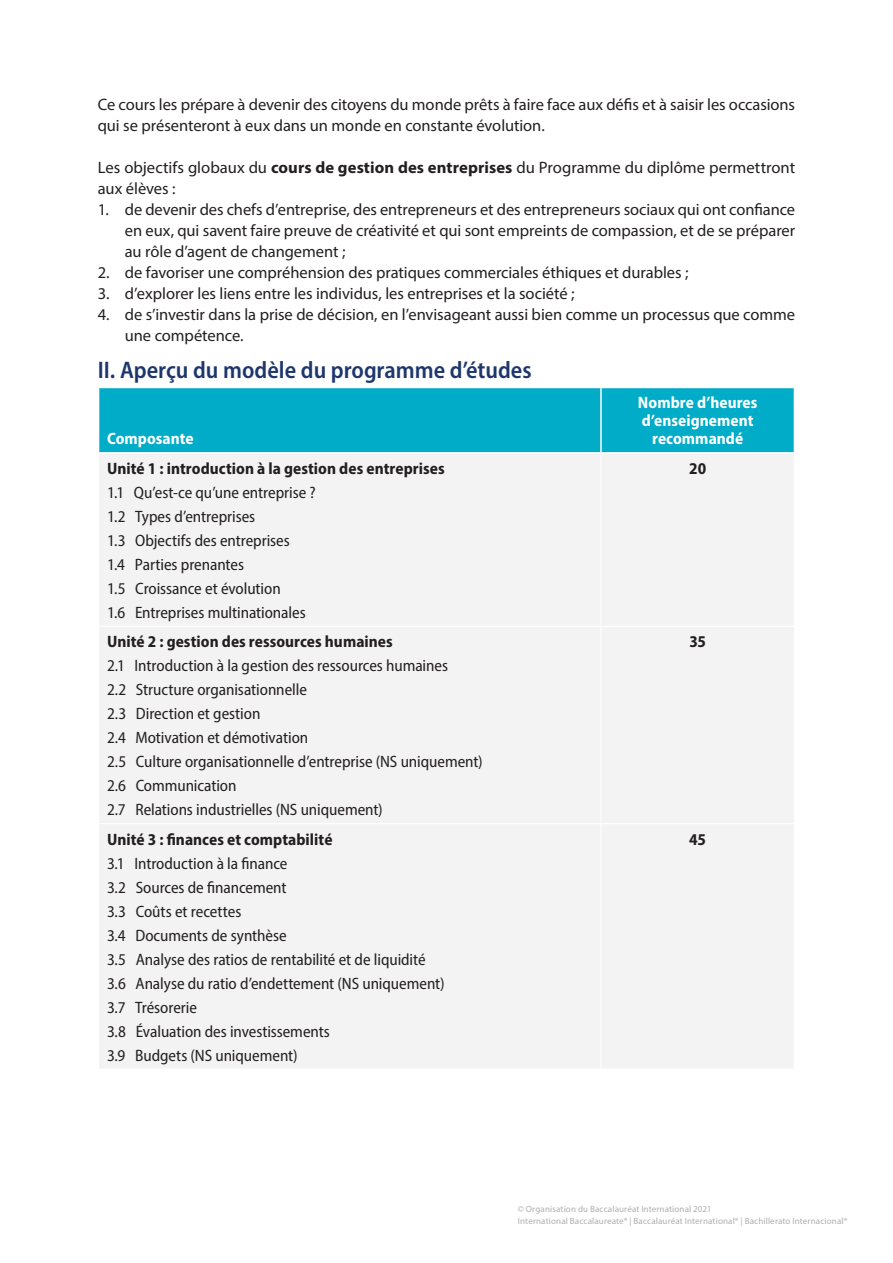
<style>
.page{position:relative;width:893px;height:1263px;background:#fff}
.page>*{position:absolute;margin:0;border:0;box-sizing:border-box;transform-origin:0 0}
.section_heading{font:600 semi-condensed 24px "Myriad Pro";color:#1d366c}
.body--before_list{font:16.5px/21px "Myriad Pro";letter-spacing:-.005em;color:#231f20}
.table_body_text{font:semi-condensed 16.5px "Myriad Pro";letter-spacing:-.005em;color:#231f20}
.table_body_text-2{font:700 semi-condensed 16.5px "Myriad Pro";letter-spacing:.005em;color:#231f20}
.table_head{font:700 semi-condensed 16.5px/18px "Myriad Pro";letter-spacing:.005em;color:#fff;text-align:center}
.table_data{font:700 semi-condensed 16.5px "Myriad Pro";color:#231f20}
.t1{font:9px/12px "Myriad Pro";letter-spacing:.015em;color:#abaeb0}
.s1{font-weight:700}
</style>
<div class="page">
<div style="left:99px;top:388px;width:695px;height:64px;background:#00acc8"></div>
<div style="left:99px;top:454px;width:695px;height:614px;background:#f3f3f3"></div>
<hr style="left:600px;top:388px;width:2px;height:64px;background:#fff">
<hr style="left:600px;top:454px;width:2px;height:172px;background:#fff">
<hr style="left:600px;top:627px;width:2px;height:196px;background:#fff">
<hr style="left:600px;top:824px;width:2px;height:244px;background:#fff">
<hr style="left:98px;top:626px;width:503px;height:1px;background:#fff">
<hr style="left:601px;top:626px;width:194px;height:1px;background:#fff">
<hr style="left:98px;top:823px;width:503px;height:1px;background:#fff">
<hr style="left:601px;top:823px;width:194px;height:1px;background:#fff">
<p class="body--before_list" style="left:98px;top:94px;width:699px">Ce cours les prépare à devenir des citoyens du monde prêts à faire face aux défis et à saisir les occasions qui se présenteront à eux dans un monde en constante évolution.</p>
<p class="body--before_list" style="left:98px;top:157px;width:699px">Les objectifs globaux du <span class="s1">cours de gestion des entreprises</span> du Programme du diplôme permettront aux élèves :</p>
<p class="body--before_list" style="left:125px;top:199px;width:672px;text-align:justify;text-indent:-27px">1. de devenir des chefs d’entreprise, des entrepreneurs et des entrepreneurs sociaux qui ont confiance en eux, qui savent faire preuve de créativité et qui sont empreints de compassion, et de se préparer au rôle d’agent de changement ;</p>
<p class="body--before_list" style="left:98px;top:262px;width:592px">2. de favoriser une compréhension des pratiques commerciales éthiques et durables ;</p>
<p class="body--before_list" style="left:98px;top:283px;width:478px">3. d’explorer les liens entre les individus, les entreprises et la société ;</p>
<p class="body--before_list" style="left:125px;top:304px;width:672px;text-indent:-27px">4. de s’investir dans la prise de décision, en l’envisageant aussi bien comme un processus que comme une compétence.</p>
<p class="section_heading" style="left:98px;top:355px;width:435px">II. Aperçu du modèle du programme d’études</p>
<p class="table_head" style="left:107px;top:429px;width:88px">Composante</p>
<p class="table_body_text-2" style="left:107px;top:458px;width:339px">Unité 1 : introduction à la gestion des entreprises</p>
<p class="table_body_text" style="left:107px;top:482px;width:210px">1.1 Qu’est-ce qu’une entreprise ?</p>
<p class="table_body_text" style="left:107px;top:506px;width:150px">1.2 Types d’entreprises</p>
<p class="table_body_text" style="left:107px;top:530px;width:184px">1.3 Objectifs des entreprises</p>
<p class="table_body_text" style="left:107px;top:554px;width:138px">1.4 Parties prenantes</p>
<p class="table_body_text" style="left:107px;top:578px;width:175px">1.5 Croissance et évolution</p>
<p class="table_body_text" style="left:107px;top:602px;width:200px">1.6 Entreprises multinationales</p>
<p class="table_body_text-2" style="left:107px;top:631px;width:287px">Unité 2 : gestion des ressources humaines</p>
<p class="table_body_text" style="left:107px;top:656px;width:343px">2.1 Introduction à la gestion des ressources humaines</p>
<p class="table_body_text" style="left:107px;top:680px;width:201px">2.2 Structure organisationnelle</p>
<p class="table_body_text" style="left:107px;top:704px;width:155px">2.3 Direction et gestion</p>
<p class="table_body_text" style="left:107px;top:728px;width:203px">2.4 Motivation et démotivation</p>
<p class="table_body_text" style="left:107px;top:752px;width:377px">2.5 Culture organisationnelle d’entreprise (NS uniquement)</p>
<p class="table_body_text" style="left:107px;top:776px;width:131px">2.6 Communication</p>
<p class="table_body_text" style="left:107px;top:800px;width:277px">2.7 Relations industrielles (NS uniquement)</p>
<p class="table_body_text-2" style="left:107px;top:828px;width:227px">Unité 3 : finances et comptabilité</p>
<p class="table_body_text" style="left:107px;top:853px;width:182px">3.1 Introduction à la finance</p>
<p class="table_body_text" style="left:107px;top:877px;width:181px">3.2 Sources de financement</p>
<p class="table_body_text" style="left:107px;top:901px;width:136px">3.3 Coûts et recettes</p>
<p class="table_body_text" style="left:107px;top:925px;width:181px">3.4 Documents de synthèse</p>
<p class="table_body_text" style="left:107px;top:949px;width:320px">3.5 Analyse des ratios de rentabilité et de liquidité</p>
<p class="table_body_text" style="left:107px;top:973px;width:339px">3.6 Analyse du ratio d’endettement (NS uniquement)</p>
<p class="table_body_text" style="left:107px;top:997px;width:92px">3.7 Trésorerie</p>
<p class="table_body_text" style="left:107px;top:1021px;width:224px">3.8 Évaluation des investissements</p>
<p class="table_body_text" style="left:107px;top:1045px;width:192px">3.9 Budgets (NS uniquement)</p>
<p class="table_head" style="left:638px;top:393px;width:121px">Nombre d’heures d’enseignement recommandé</p>
<p class="table_data" style="left:689px;top:458px;width:18px">20</p>
<p class="table_data" style="left:689px;top:631px;width:18px">35</p>
<p class="table_data" style="left:689px;top:828px;width:18px">45</p>
<p class="t1" style="left:518px;top:1202px;width:331px">© Organisation du Baccalauréat International 2021<br>International Baccalaureate® | Baccalauréat International® | Bachillerato Internacional®</p>
</div>
